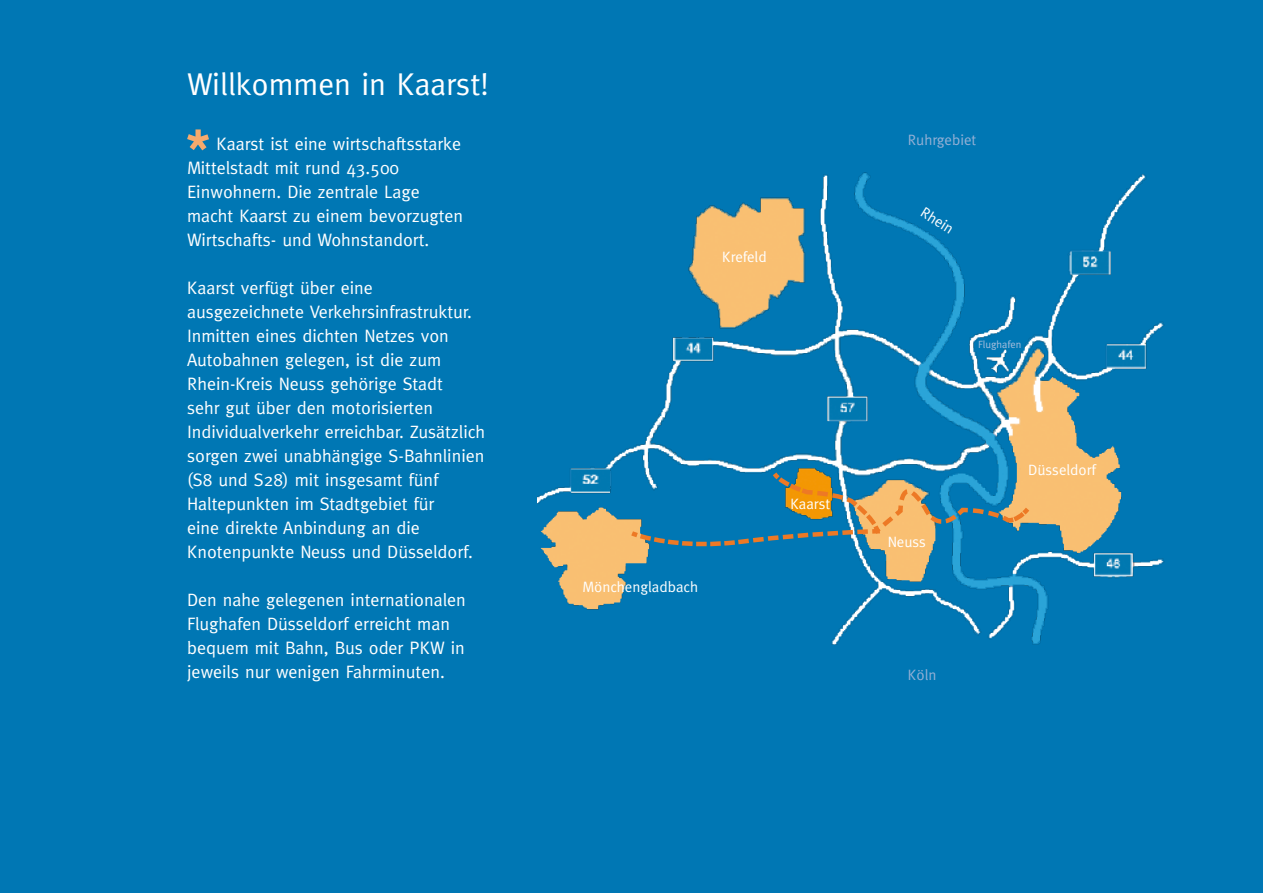
<style>
.page{position:relative;width:1263px;height:893px;background:#0077b4}
.page>*{position:absolute;margin:0;border:0;box-sizing:border-box;transform-origin:0 0}
.t1{font:31.5px "Meta";color:#fff}
.t2{font:18px/24px "Meta";color:#fff}
.t3{font:15px "Meta";color:#fff}
.t4{font:15px "Meta";color:#94b0d5}
.t5{font:10.5px "Meta";color:#abbfdd}
</style>
<div class="page">
<svg style="left:187px;top:129px;width:22px;height:21px"></svg>
<img style="left:538px;top:172px;width:627px;height:473px">
<svg style="left:628px;top:468px;width:406px;height:79px"></svg>
<h1 class="t1" style="left:187px;top:66px;width:303px">Willkommen in Kaarst!</h1>
<p class="t2" style="left:187px;top:132px;width:278px;text-indent:29px">Kaarst ist eine wirtschaftsstarke<br>Mittelstadt mit rund 43.500<br>Einwohnern. Die zentrale Lage macht Kaarst zu einem bevorzugten<br>Wirtschafts- und Wohnstandort.</p>
<p class="t2" style="left:187px;top:276px;width:300px">Kaarst verfügt über eine ausgezeichnete Verkehrsinfrastruktur.<br>Inmitten eines dichten Netzes von Autobahnen gelegen, ist die zum Rhein-Kreis Neuss gehörige Stadt<br>sehr gut über den motorisierten Individualverkehr erreichbar. Zusätzlich sorgen zwei unabhängige S-Bahnlinien (S8 und S28) mit insgesamt fünf Haltepunkten im Stadtgebiet für<br>eine direkte Anbindung an die Knotenpunkte Neuss und Düsseldorf.</p>
<p class="t2" style="left:187px;top:588px;width:280px">Den nahe gelegenen internationalen Flughafen Düsseldorf erreicht man bequem mit Bahn, Bus oder PKW in jeweils nur wenigen Fahrminuten.</p>
<p class="t3" style="left:722px;top:248px;width:46px">Krefeld</p>
<p class="t3" style="left:583px;top:578px;width:117px">Mönchengladbach</p>
<p class="t3" style="left:790px;top:495px;width:41px">Kaarst</p>
<p class="t4" style="left:908px;top:131px;width:70px">Ruhrgebiet</p>
<p class="t3" style="left:927px;top:203px;width:37px;rotate:32deg">Rhein</p>
<p class="t5" style="left:978px;top:338px;width:45px">Flughafen</p>
<p class="t3" style="left:888px;top:533px;width:39px">Neuss</p>
<p class="t3" style="left:1028px;top:461px;width:69px">Düsseldorf</p>
<p class="t4" style="left:908px;top:666px;width:30px">Köln</p>
</div>
